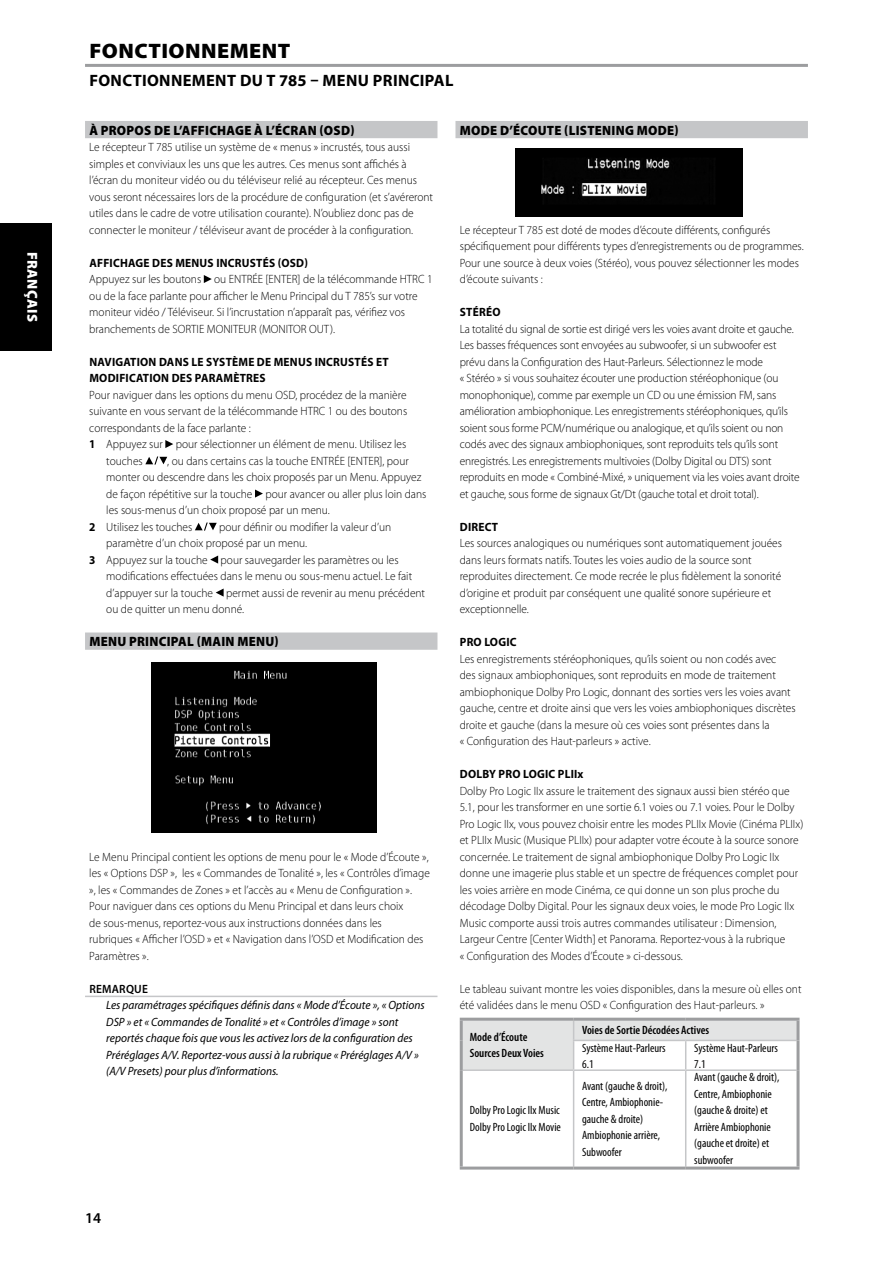
<style>
.page{position:relative;width:893px;height:1263px;background:#fff}
.page>*{position:absolute;margin:0;border:0;box-sizing:border-box;transform-origin:0 0}
.t1{font:900 21px "Myriad Pro";letter-spacing:.02em;color:#000;scale:1.05 1}
.t2{font:700 16.5px "Myriad Pro";letter-spacing:.02em;color:#000}
.t3{font:600 15px "Myriad Pro";color:#000}
.t4{font:900 14.4px "Myriad Pro";letter-spacing:.02em;color:#fff}
.t5{font:900 13.5px "Myriad Pro";letter-spacing:.02em;color:#000;scale:.95 1}
.t6{font:300 12px/16.5px "Myriad Pro";color:#000;scale:.95 1}
.t7{font:condensed 12px/16.5px "Myriad Pro";color:#000}
.t8{font:italic 12px/16.5px "Myriad Pro";color:#000;scale:.95 1}
.t9{font:700 12px/16.5px "Myriad Pro";letter-spacing:.02em;color:#000;scale:.95 1}
.t10{font:600 condensed 12px/16.5px "Myriad Pro";color:#000}
.t11{font:600 12px "Myriad Pro";letter-spacing:.02em;color:#000;scale:.95 1}
.s1{font-weight:700}
</style>
<div class="page">
<div style="left:85px;top:121px;width:352px;height:17px;background:#c5c6c8"></div>
<div style="left:85px;top:632px;width:352px;height:18px;background:#c5c6c8"></div>
<hr style="left:85px;top:996px;width:352px;height:1px;background:#c5c6c8">
<svg style="left:204px;top:275px;width:8px;height:8px"></svg>
<svg style="left:165px;top:440px;width:8px;height:8px"></svg>
<svg style="left:145px;top:456px;width:22px;height:9px"></svg>
<svg style="left:255px;top:489px;width:8px;height:9px"></svg>
<svg style="left:195px;top:522px;width:22px;height:9px"></svg>
<svg style="left:210px;top:555px;width:8px;height:9px"></svg>
<svg style="left:216px;top:588px;width:8px;height:9px"></svg>
<div style="left:455px;top:121px;width:353px;height:17px;background:#c5c6c8"></div>
<svg style="left:463px;top:1021px;width:333px;height:145px"></svg>
<hr style="left:573px;top:1071px;width:1px;height:95px;background:#c5c6c8">
<hr style="left:685px;top:1071px;width:1px;height:95px;background:#c5c6c8">
<hr style="left:460px;top:1018px;width:114px;height:3px;background:#9c9d9f">
<hr style="left:574px;top:1018px;width:112px;height:3px;background:#9c9d9f">
<hr style="left:686px;top:1018px;width:113px;height:3px;background:#9c9d9f">
<hr style="left:460px;top:1166px;width:114px;height:3px;background:#9c9d9f">
<hr style="left:574px;top:1166px;width:112px;height:3px;background:#9c9d9f">
<hr style="left:686px;top:1166px;width:113px;height:3px;background:#9c9d9f">
<hr style="left:460px;top:1021px;width:3px;height:19px;background:#9c9d9f">
<hr style="left:460px;top:1040px;width:3px;height:30px;background:#9c9d9f">
<hr style="left:460px;top:1070px;width:3px;height:96px;background:#9c9d9f">
<hr style="left:796px;top:1021px;width:3px;height:19px;background:#9c9d9f">
<hr style="left:796px;top:1040px;width:3px;height:30px;background:#9c9d9f">
<hr style="left:796px;top:1070px;width:3px;height:96px;background:#9c9d9f">
<hr style="left:85px;top:64px;width:723px;height:3px;background:#9c9d9f">
<img style="left:151px;top:662px;width:225px;height:170px">
<img style="left:515px;top:149px;width:227px;height:67px">
<div style="left:0;top:223px;width:51px;height:127px;background:#000"></div>
<p class="t4" style="left:42px;top:252px;width:71px;rotate:90deg">FRANÇAIS</p>
<h1 class="t1" style="left:90px;top:37px;width:193px">FONCTIONNEMENT</h1>
<h2 class="t2" style="left:89px;top:70px;width:365px">FONCTIONNEMENT DU T 785 – MENU PRINCIPAL</h2>
<p class="t5" style="left:89px;top:121px;width:281px">À PROPOS DE L’AFFICHAGE À L’ÉCRAN (OSD)</p>
<p class="t6" style="left:89px;top:139px;width:363px">Le récepteur T 785 utilise un système de « menus » incrustés, tous aussi simples et conviviaux les uns que les autres. Ces menus sont affichés à l’écran du moniteur vidéo ou du téléviseur relié au récepteur. Ces menus vous seront nécessaires lors de la procédure de configuration (et s’avéreront utiles dans le cadre de votre utilisation courante). N’oubliez donc pas de connecter le moniteur / téléviseur avant de procéder à la configuration.</p>
<p class="t9" style="left:89px;top:254px;width:232px">AFFICHAGE DES MENUS INCRUSTÉS (OSD)</p>
<p class="t6" style="left:89px;top:271px;width:363px">Appuyez sur les boutons ou ENTRÉE [ENTER] de la télécommande HTRC 1 ou de la face parlante pour afficher le Menu Principal du T 785’s sur votre moniteur vidéo / Téléviseur. Si l’incrustation n’apparaît pas, vérifiez vos branchements de SORTIE MONITEUR (MONITOR OUT).</p>
<p class="t9" style="left:89px;top:353px;width:317px">NAVIGATION DANS LE SYSTÈME DE MENUS INCRUSTÉS ET<br>MODIFICATION DES PARAMÈTRES</p>
<p class="t6" style="left:89px;top:386px;width:335px">Pour naviguer dans les options du menu OSD, procédez de la manière</p>
<p class="t6" style="left:89px;top:403px;width:336px">suivante en vous servant de la télécommande HTRC 1 ou des boutons</p>
<p class="t6" style="left:89px;top:419px;width:172px">correspondants de la face parlante :</p>
<p class="t6" style="left:89px;top:436px;width:335px"><span class="s1">1</span> Appuyez sur pour sélectionner un élément de menu. Utilisez les</p>
<p class="t6" style="left:106px;top:452px;width:40px">touches</p>
<p class="t6" style="left:167px;top:452px;width:256px">, ou dans certains cas la touche ENTRÉE [ENTER], pour</p>
<p class="t6" style="left:106px;top:469px;width:333px">monter ou descendre dans les choix proposés par un Menu. Appuyez</p>
<p class="t6" style="left:106px;top:485px;width:338px">de façon répétitive sur la touche pour avancer ou aller plus loin dans</p>
<p class="t6" style="left:106px;top:502px;width:237px">les sous-menus d’un choix proposé par un menu.</p>
<p class="t6" style="left:89px;top:518px;width:110px"><span class="s1">2</span> Utilisez les touches</p>
<p class="t6" style="left:219px;top:518px;width:183px">pour définir ou modifier la valeur d’un</p>
<p class="t6" style="left:106px;top:535px;width:213px">paramètre d’un choix proposé par un menu.</p>
<p class="t6" style="left:89px;top:551px;width:327px"><span class="s1">3</span> Appuyez sur la touche pour sauvegarder les paramètres ou les</p>
<p class="t6" style="left:106px;top:568px;width:323px">modifications effectuées dans le menu ou sous-menu actuel. Le fait</p>
<p class="t6" style="left:106px;top:584px;width:337px">d’appuyer sur la touche permet aussi de revenir au menu précédent</p>
<p class="t6" style="left:106px;top:601px;width:147px">ou de quitter un menu donné.</p>
<p class="t5" style="left:89px;top:632px;width:201px">MENU PRINCIPAL (MAIN MENU)</p>
<p class="t6" style="left:89px;top:848px;width:360px">Le Menu Principal contient les options de menu pour le « Mode d’Écoute », les « Options DSP », les « Commandes de Tonalité », les « Contrôles d’image », les « Commandes de Zones » et l’accès au « Menu de Configuration ».<br>Pour naviguer dans ces options du Menu Principal et dans leurs choix<br>de sous-menus, reportez-vous aux instructions données dans les<br>rubriques « Afficher l’OSD » et « Navigation dans l’OSD et Modification des Paramètres ».</p>
<p class="t11" style="left:89px;top:981px;width:63px">REMARQUE</p>
<p class="t8" style="left:106px;top:997px;width:337px">Les paramétrages spécifiques définis dans « Mode d’Écoute », « Options DSP » et « Commandes de Tonalité » et « Contrôles d’image » sont reportés chaque fois que vous les activez lors de la configuration des Préréglages A/V. Reportez-vous aussi à la rubrique « Préréglages A/V » (A/V Presets) pour plus d’informations.</p>
<p class="t3" style="left:85px;top:1208px;width:18px">14</p>
<p class="t5" style="left:460px;top:121px;width:22px">MODE</p>
<p class="t5" style="left:500px;top:121px;width:31px">D’ÉCOUTE</p>
<p class="t5" style="left:564px;top:121px;width:122px">(LISTENING MODE)</p>
<p class="t6" style="left:460px;top:221px;width:364px">Le récepteur T 785 est doté de modes d’écoute différents, configurés spécifiquement pour différents types d’enregistrements ou de programmes.<br>Pour une source à deux voies (Stéréo), vous pouvez sélectionner les modes d’écoute suivants :</p>
<p class="t9" style="left:460px;top:303px;width:15px">STÉRÉO</p>
<p class="t6" style="left:460px;top:320px;width:359px">La totalité du signal de sortie est dirigé vers les voies avant droite et gauche.<br>Les basses fréquences sont envoyées au subwoofer, si un subwoofer est prévu dans la Configuration des Haut-Parleurs. Sélectionnez le mode<br>« Stéréo » si vous souhaitez écouter une production stéréophonique (ou monophonique), comme par exemple un CD ou une émission FM, sans amélioration ambiophonique. Les enregistrements stéréophoniques, qu’ils soient sous forme PCM/numérique ou analogique, et qu’ils soient ou non codés avec des signaux ambiophoniques, sont reproduits tels qu’ils sont enregistrés. Les enregistrements multivoies (Dolby Digital ou DTS) sont reproduits en mode « Combiné-Mixé, » uniquement via les voies avant droite et gauche, sous forme de signaux Gt/Dt (gauche total et droit total).</p>
<p class="t9" style="left:460px;top:518px;width:42px">DIRECT</p>
<p class="t6" style="left:460px;top:535px;width:341px">Les sources analogiques ou numériques sont automatiquement jouées dans leurs formats natifs. Toutes les voies audio de la source sont reproduites directement. Ce mode recrée le plus fidèlement la sonorité d’origine et produit par conséquent une qualité sonore supérieure et exceptionnelle.</p>
<p class="t9" style="left:460px;top:633px;width:40px">PRO LOGIC</p>
<p class="t6" style="left:460px;top:650px;width:355px">Les enregistrements stéréophoniques, qu’ils soient ou non codés avec<br>des signaux ambiophoniques, sont reproduits en mode de traitement ambiophonique Dolby Pro Logic, donnant des sorties vers les voies avant gauche, centre et droite ainsi que vers les voies ambiophoniques discrètes droite et gauche (dans la mesure où ces voies sont présentes dans la<br>« Configuration des Haut-parleurs » active.</p>
<p class="t9" style="left:460px;top:765px;width:16px">DOLBY</p>
<p class="t9" style="left:499px;top:765px;width:39px">PRO LOGIC</p>
<p class="t9" style="left:558px;top:765px;width:28px">PLIIX</p>
<p class="t6" style="left:460px;top:782px;width:363px">Dolby Pro Logic IIx assure le traitement des signaux aussi bien stéréo que 5.1, pour les transformer en une sortie 6.1 voies ou 7.1 voies. Pour le Dolby Pro Logic IIx, vous pouvez choisir entre les modes PLIIx Movie (Cinéma PLIIx) et PLIIx Music (Musique PLIIx) pour adapter votre écoute à la source sonore concernée. Le traitement de signal ambiophonique Dolby Pro Logic IIx donne une imagerie plus stable et un spectre de fréquences complet pour les voies arrière en mode Cinéma, ce qui donne un son plus proche du décodage Dolby Digital. Pour les signaux deux voies, le mode Pro Logic IIx Music comporte aussi trois autres commandes utilisateur : Dimension, Largeur Centre [Center Width] et Panorama. Reportez-vous à la rubrique<br>« Configuration des Modes d’Écoute » ci-dessous.</p>
<p class="t6" style="left:460px;top:980px;width:361px">Le tableau suivant montre les voies disponibles, dans la mesure où elles ont été validées dans le menu OSD « Configuration des Haut-parleurs. »</p>
<p class="t10" style="left:470px;top:1028px;width:76px">Mode d’Écoute<br>Sources Deux Voies</p>
<p class="t10" style="left:582px;top:1022px;width:129px">Voies de Sortie Décodées Actives</p>
<p class="t7" style="left:582px;top:1039px;width:85px">Système Haut-Parleurs<br>6.1</p>
<p class="t7" style="left:694px;top:1039px;width:85px">Système Haut-Parleurs<br>7.1</p>
<p class="t7" style="left:470px;top:1102px;width:93px">Dolby Pro Logic IIx Music<br>Dolby Pro Logic IIx Movie</p>
<p class="t7" style="left:582px;top:1077px;width:87px">Avant (gauche &amp; droit),<br>Centre, Ambiophonie&shy;gauche &amp; droite)<br>Ambiophonie arrière,<br>Subwoofer</p>
<p class="t7" style="left:694px;top:1069px;width:87px">Avant (gauche &amp; droit),<br>Centre, Ambiophonie (gauche &amp; droite) et<br>Arrière Ambiophonie (gauche et droite) et subwoofer</p>
</div>
